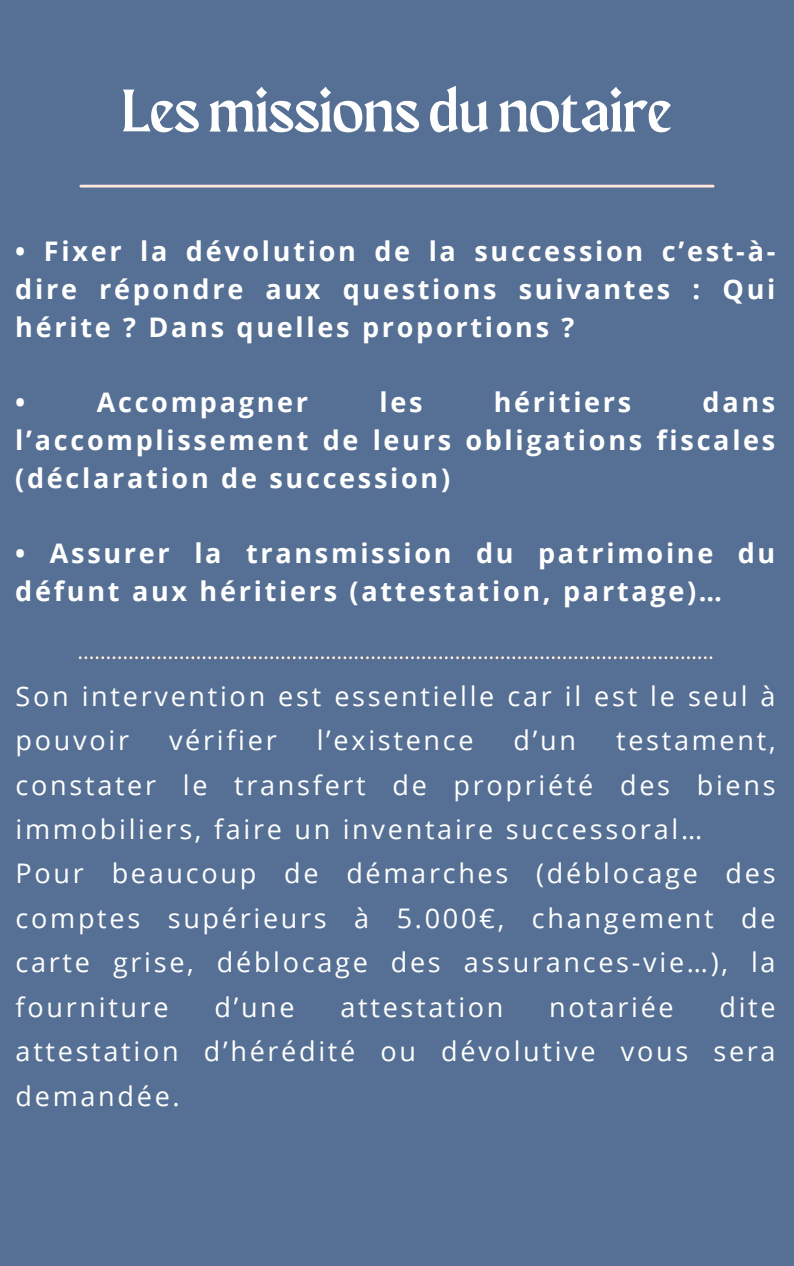
<style>
.page{position:relative;width:794px;height:1266px;background:#fff}
.page>*{position:absolute;margin:0;border:0;box-sizing:border-box;transform-origin:0 0}
.t1{font:60px "Maragsa Display";color:#fff}
.t2{font:27px/44.4px "Open Sans";letter-spacing:.1em;color:#fff;text-align:justify}
.t3{font:700 27px/37.7px "Open Sans";letter-spacing:.1em;color:#fff;text-align:justify}
</style>
<div class="page">
<div style="left:0;top:0;width:793px;height:1266px;background:#557094"></div>
<hr style="left:81px;top:185px;width:631px;height:2px;background:#ffe8db">
<svg style="left:79px;top:656px;width:633px;height:3px"></svg>
<h1 class="t1" style="left:122px;top:85px;width:551px">Lesmissions du notaire</h1>
<h2 class="t3" style="left:15px;top:232px;width:761px">• Fixer la dévolution de la succession c’est-à&shy;dire répondre aux questions suivantes : Qui hérite ? Dans quelles proportions ?</h2>
<h2 class="t3" style="left:15px;top:383px;width:12px">•</h2>
<h2 class="t3" style="left:97px;top:383px;width:213px">Accompagner</h2>
<h2 class="t3" style="left:379px;top:383px;width:45px">les</h2>
<h2 class="t3" style="left:493px;top:383px;width:139px">héritiers</h2>
<h2 class="t3" style="left:15px;top:383px;width:761px;text-indent:687px">dans l’accomplissement de leurs obligations fiscales (déclaration de succession)</h2>
<h2 class="t3" style="left:15px;top:534px;width:761px">• Assurer la transmission du patrimoine du défunt aux héritiers (attestation, partage)…</h2>
<p class="t2" style="left:16px;top:673px;width:761px">Son intervention est essentielle car il est le seul à pouvoir</p>
<p class="t2" style="left:169px;top:717px;width:109px">vérifier</p>
<p class="t2" style="left:316px;top:717px;width:158px">l’existence</p>
<p class="t2" style="left:513px;top:717px;width:64px">d’un</p>
<p class="t2" style="left:16px;top:717px;width:761px;text-indent:600px">testament, constater le transfert de propriété des biens immobiliers, faire un inventaire successoral…</p>
<p class="t2" style="left:16px;top:851px;width:761px">Pour beaucoup de démarches (déblocage des comptes supérieurs à 5.000€, changement de carte grise, déblocage des assurances-vie…), la fourniture</p>
<p class="t2" style="left:214px;top:984px;width:82px">d’une</p>
<p class="t2" style="left:340px;top:984px;width:164px">attestation</p>
<p class="t2" style="left:549px;top:984px;width:126px">notariée</p>
<p class="t2" style="left:16px;top:984px;width:761px;text-indent:703px">dite attestation d’hérédité ou dévolutive vous sera demandée.</p>
</div>
